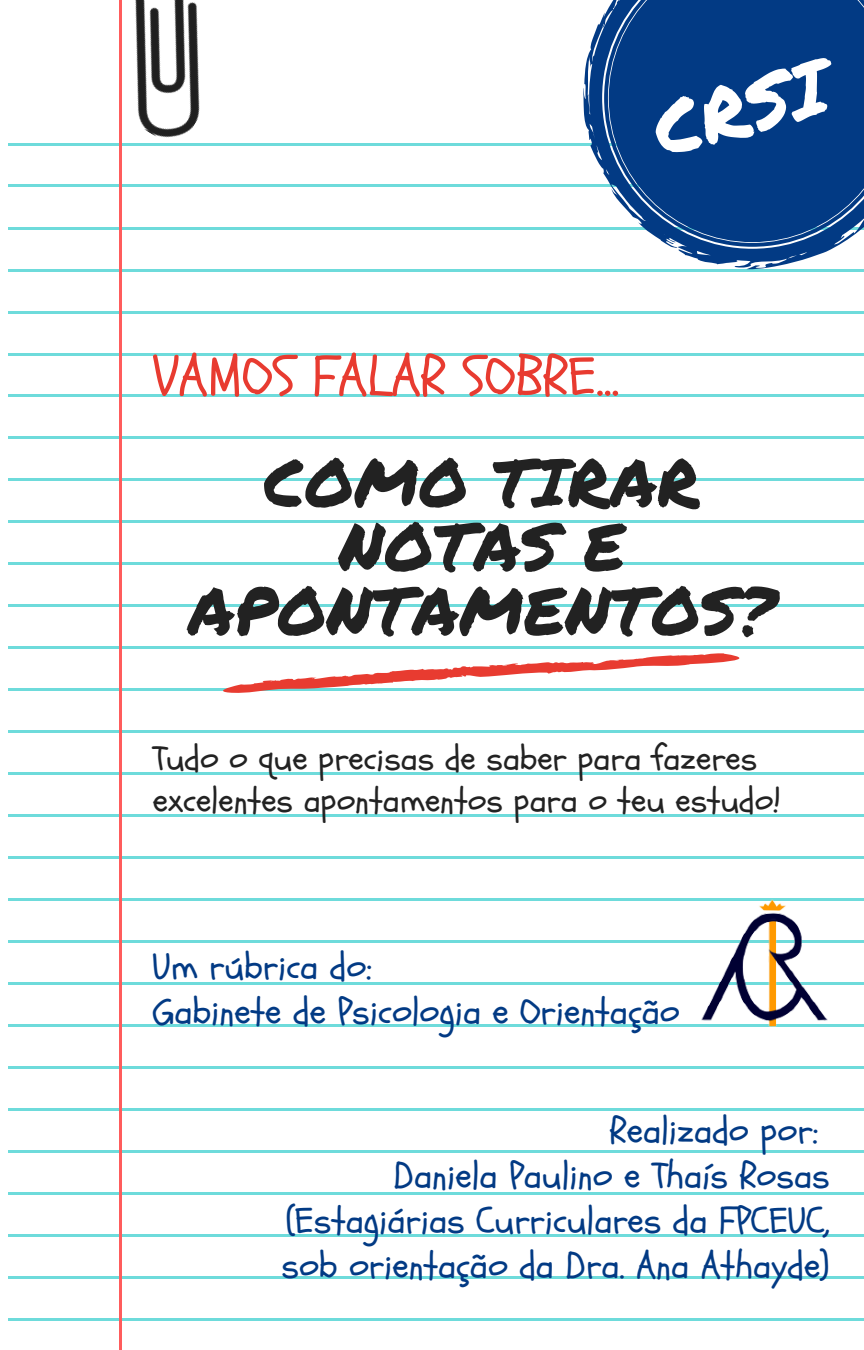
<style>
.page{position:relative;width:864px;height:1350px;background:#fff}
.page>*{position:absolute;margin:0;border:0;box-sizing:border-box;transform-origin:0 0}
.t1{font:75.6px "Permanent Marker";color:#fff}
.t2{font:66.38px/64.1px "Permanent Marker";color:#222;text-align:center}
.t3{font:55.12px "Schoolbell";color:#e83b30}
.t4{font:37.12px "Schoolbell";color:#023a84}
.t5{font:34.65px/42.1px "Schoolbell";color:#222}
</style>
<div class="page">
<hr style="left:8px;top:143px;width:856px;height:3px;background:#6edbdb">
<hr style="left:8px;top:185px;width:856px;height:2px;background:#6edbdb">
<hr style="left:8px;top:227px;width:856px;height:2px;background:#6edbdb">
<hr style="left:8px;top:269px;width:856px;height:2px;background:#6edbdb">
<hr style="left:8px;top:311px;width:856px;height:2px;background:#6edbdb">
<hr style="left:8px;top:353px;width:856px;height:2px;background:#6edbdb">
<hr style="left:8px;top:395px;width:856px;height:2px;background:#6edbdb">
<hr style="left:8px;top:437px;width:856px;height:2px;background:#6edbdb">
<hr style="left:8px;top:479px;width:856px;height:2px;background:#6edbdb">
<hr style="left:8px;top:521px;width:856px;height:2px;background:#6edbdb">
<hr style="left:8px;top:563px;width:856px;height:2px;background:#6edbdb">
<hr style="left:8px;top:605px;width:856px;height:2px;background:#6edbdb">
<hr style="left:8px;top:646px;width:856px;height:3px;background:#6edbdb">
<hr style="left:8px;top:688px;width:856px;height:3px;background:#6edbdb">
<hr style="left:8px;top:731px;width:856px;height:2px;background:#6edbdb">
<hr style="left:8px;top:773px;width:856px;height:2px;background:#6edbdb">
<hr style="left:8px;top:815px;width:856px;height:2px;background:#6edbdb">
<hr style="left:8px;top:856px;width:856px;height:3px;background:#6edbdb">
<hr style="left:8px;top:898px;width:856px;height:3px;background:#6edbdb">
<hr style="left:8px;top:940px;width:856px;height:3px;background:#6edbdb">
<hr style="left:8px;top:982px;width:856px;height:3px;background:#6edbdb">
<hr style="left:8px;top:1024px;width:856px;height:3px;background:#6edbdb">
<hr style="left:8px;top:1066px;width:856px;height:3px;background:#6edbdb">
<hr style="left:8px;top:1108px;width:856px;height:3px;background:#6edbdb">
<hr style="left:8px;top:1150px;width:856px;height:3px;background:#6edbdb">
<hr style="left:8px;top:1192px;width:856px;height:3px;background:#6edbdb">
<hr style="left:8px;top:1234px;width:856px;height:3px;background:#6edbdb">
<hr style="left:8px;top:1276px;width:856px;height:3px;background:#6edbdb">
<hr style="left:8px;top:1318px;width:856px;height:3px;background:#6edbdb">
<hr style="left:119px;top:0;width:3px;height:1350px;background:#ff5c5c">
<svg style="left:583px;top:14px;width:252px;height:255px"></svg>
<svg style="left:604px;top:0;width:260px;height:247px;background:#11468b"></svg>
<svg style="left:223px;top:653px;width:517px;height:40px"></svg>
<img style="left:135px;top:0;width:65px;height:138px">
<img style="left:701px;top:899px;width:127px;height:128px">
<p class="t1" style="left:641px;top:77px;width:179px;rotate:-15deg">CRSI</p>
<p class="t3" style="left:153px;top:340px;width:468px">VAMOS FALAR SOBRE...</p>
<p class="t2" style="left:188px;top:449px;width:589px">COMO TIRAR<br>NOTAS E<br>APONTAMENTOS?</p>
<p class="t5" style="left:153px;top:738px;width:629px">Tudo o que precisas de saber para fazeres excelentes apontamentos para o teu estudo!</p>
<p class="t4" style="left:153px;top:942px;width:221px">Um rúbrica do:</p>
<p class="t4" style="left:153px;top:987px;width:528px">Gabinete de Psicologia e Orientação</p>
<p class="t4" style="left:610px;top:1107px;width:210px">Realizado por:</p>
<p class="t4" style="left:393px;top:1152px;width:438px">Daniela Paulino e Thaís Rosas</p>
<p class="t4" style="left:285px;top:1197px;width:546px">(Estagiárias Curriculares da FPCEUC,</p>
<p class="t4" style="left:281px;top:1242px;width:550px">sob orientação da Dra. Ana Athayde)</p>
</div>
